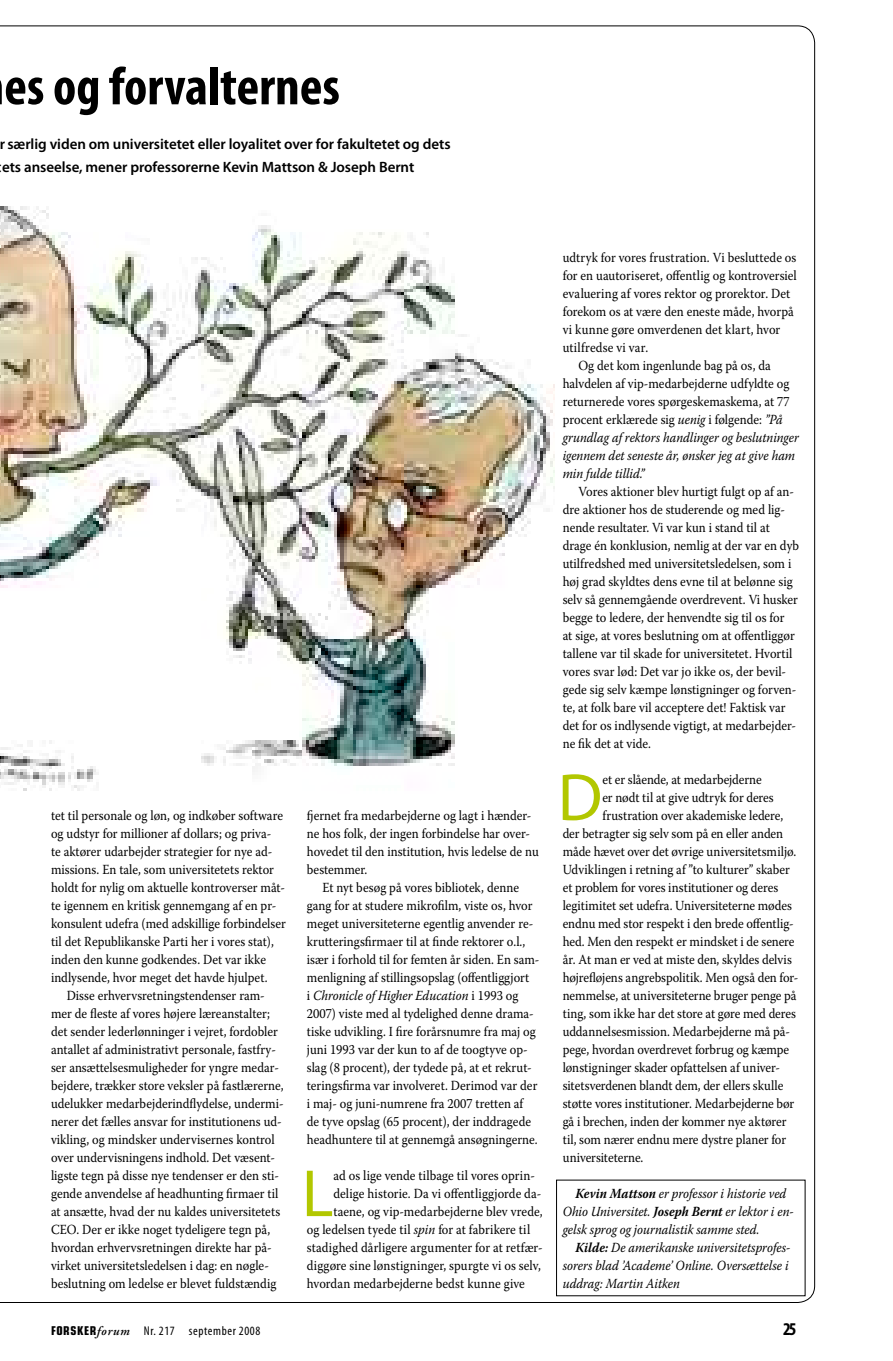
<style>
.page{position:relative;width:893px;height:1361px;background:#fff}
.page>*{position:absolute;margin:0;border:0;box-sizing:border-box;transform-origin:0 0}
.t1{font:67.35px "Myriad Pro";color:#b2c700}
.t2{font:700 condensed 54px "Myriad Pro";color:#000}
.t3{font:700 condensed 18px "Myriad Pro";color:#000}
.t4{font:600 15px/22.5px "Myriad Pro";letter-spacing:-.005em;color:#000}
.t5{font:13.8px/18px "Warnock Pro";color:#000;scale:.9 1}
.t6{font:italic 13.8px/18px "Warnock Pro";color:#000;scale:.9 1}
.t7{font:13.8px "Warnock Pro";letter-spacing:.025em;color:#000;scale:.9 1}
.t8{font:condensed 12.75px "Myriad Pro";letter-spacing:.05em;color:#000}
.s1{font-style:italic}
.s2{font-weight:700}
.s3{font-family:"Eurostile LT Std";font-weight:700;font-size:12.15px}
.s4{font-family:"Adobe Garamond Pro";font-weight:600;font-style:italic;font-stretch:normal}
</style>
<div class="page">
<img style="left:0;top:206px;width:554px;height:585px">
<h2 class="t2" style="left:4px;top:53px;width:337px">es og forvalternes</h2>
<p class="t4" style="left:-1px;top:133px;width:453px">r særlig viden om universitetet eller loyalitet over for fakultetet og dets ets anseelse, mener professorerne Kevin Mattson &amp; Joseph Bernt</p>
<p class="t5" style="left:51px;top:806px;width:259px">tet til personale og løn, og indkøber software</p>
<p class="t5" style="left:51px;top:824px;width:246px">og udstyr for millioner af dollars; og priva-</p>
<p class="t5" style="left:51px;top:842px;width:247px">te aktører udarbejder strategier for nye ad-</p>
<p class="t5" style="left:51px;top:860px;width:249px">missions. En tale, som universitetets rektor</p>
<p class="t5" style="left:51px;top:878px;width:261px">holdt for nylig om aktuelle kontroverser måt-</p>
<p class="t5" style="left:51px;top:896px;width:252px">te igennem en kritisk gennemgang af en pr-</p>
<p class="t5" style="left:51px;top:914px;width:263px">konsulent udefra (med adskillige forbindelser</p>
<p class="t5" style="left:51px;top:932px;width:249px">til det Republikanske Parti her i vores stat),</p>
<p class="t5" style="left:51px;top:950px;width:240px">inden den kunne godkendes. Det var ikke</p>
<p class="t5" style="left:51px;top:968px;width:242px">indlysende, hvor meget det havde hjulpet.</p>
<p class="t5" style="left:67px;top:986px;width:222px">Disse erhvervsretningstendenser ram-</p>
<p class="t5" style="left:51px;top:1004px;width:245px">mer de fleste af vores højere læreanstalter;</p>
<p class="t5" style="left:51px;top:1022px;width:254px">det sender lederlønninger i vejret, fordobler</p>
<p class="t5" style="left:51px;top:1040px;width:251px">antallet af administrativt personale, fastfry-</p>
<p class="t5" style="left:51px;top:1058px;width:255px">ser ansættelsesmuligheder for yngre medar-</p>
<p class="t5" style="left:51px;top:1076px;width:260px">bejdere, trækker store veksler på fastlærerne,</p>
<p class="t5" style="left:51px;top:1094px;width:260px">udelukker medarbejderindflydelse, undermi-</p>
<p class="t5" style="left:51px;top:1112px;width:258px">nerer det fælles ansvar for institutionens ud-</p>
<p class="t5" style="left:51px;top:1130px;width:250px">vikling, og mindsker undervisernes kontrol</p>
<p class="t5" style="left:51px;top:1148px;width:250px">over undervisningens indhold. Det væsent-</p>
<p class="t5" style="left:51px;top:1166px;width:255px">ligste tegn på disse nye tendenser er den sti-</p>
<p class="t5" style="left:51px;top:1184px;width:254px">gende anvendelse af headhunting firmaer til</p>
<p class="t5" style="left:51px;top:1202px;width:256px">at ansætte, hvad der nu kaldes universitetets</p>
<p class="t5" style="left:51px;top:1220px;width:245px">CEO. Der er ikke noget tydeligere tegn på,</p>
<p class="t5" style="left:51px;top:1238px;width:247px">hvordan erhvervsretningen direkte har på-</p>
<p class="t5" style="left:51px;top:1256px;width:244px">virket universitetsledelsen i dag: en nøgle-</p>
<p class="t5" style="left:51px;top:1274px;width:252px">beslutning om ledelse er blevet fuldstændig</p>
<p class="t5" style="left:307px;top:806px;width:259px">fjernet fra medarbejderne og lagt i hænder&shy;ne hos folk, der ingen forbindelse har over&shy;hovedet til den institution, hvis ledelse de nu bestemmer.</p>
<p class="t5" style="left:307px;top:878px;width:260px;text-indent:16px">Et nyt besøg på vores bibliotek, denne gang for at studere mikrofilm, viste os, hvor meget universiteterne egentlig anvender re&shy;krutteringsfirmaer til at finde rektorer o.l., især i forhold til for femten år siden. En sam&shy;menligning af stillingsopslag (offentliggjort<br>i <span class="s1">Chronicle of Higher Education</span> i 1993 og 2007) viste med al tydelighed denne drama&shy;tiske udvikling. I fire forårsnumre fra maj og juni 1993 var der kun to af de toogtyve op&shy;slag (8 procent), der tydede på, at et rekrut&shy;teringsfirma var involveret. Derimod var der i maj- og juni-numrene fra 2007 tretten af<br>de tyve opslag (65 procent), der inddragede headhuntere til at gennemgå ansøgningerne.</p>
<h1 class="t1" style="left:302px;top:1152px;width:33px">L</h1>
<p class="t5" style="left:333px;top:1166px;width:225px">ad os lige vende tilbage til vores oprin-</p>
<p class="t5" style="left:333px;top:1184px;width:232px">delige historie. Da vi offentliggjorde da-</p>
<p class="t5" style="left:333px;top:1202px;width:234px">taene, og vip-medarbejderne blev vrede,</p>
<p class="t5" style="left:307px;top:1220px;width:250px">og ledelsen tyede til <span class="s1">spin</span> for at fabrikere til</p>
<p class="t5" style="left:307px;top:1238px;width:263px">stadighed dårligere argumenter for at retfær-</p>
<p class="t5" style="left:307px;top:1256px;width:261px">diggøre sine lønstigninger, spurgte vi os selv,</p>
<p class="t5" style="left:307px;top:1274px;width:244px">hvordan medarbejderne bedst kunne give</p>
<p class="t5" style="left:563px;top:248px;width:261px">udtryk for vores frustration. Vi besluttede os</p>
<p class="t5" style="left:563px;top:266px;width:262px">for en uautoriseret, offentlig og kontroversiel</p>
<p class="t5" style="left:563px;top:284px;width:254px">evaluering af vores rektor og prorektor. Det</p>
<p class="t5" style="left:563px;top:302px;width:258px">forekom os at være den eneste måde, hvorpå</p>
<p class="t5" style="left:563px;top:320px;width:243px">vi kunne gøre omverdenen det klart, hvor</p>
<p class="t7" style="left:563px;top:339px;width:96px">utilfredse vi var.</p>
<p class="t5" style="left:578px;top:356px;width:215px">Og det kom ingenlunde bag på os, da</p>
<p class="t5" style="left:563px;top:374px;width:253px">halvdelen af vip-medarbejderne udfyldte og</p>
<p class="t5" style="left:563px;top:392px;width:254px">returnerede vores spørgeskemaskema, at 77</p>
<p class="t5" style="left:563px;top:410px;width:246px">procent erklærede sig <span class="s1">uenig</span> i følgende: <span class="s1">”På</span></p>
<p class="t6" style="left:563px;top:428px;width:264px">grundlag af rektors handlinger og beslutninger</p>
<p class="t6" style="left:563px;top:446px;width:260px">igennem det seneste år, ønsker jeg at give ham</p>
<p class="t6" style="left:563px;top:464px;width:93px">min fulde tillid.”</p>
<p class="t5" style="left:563px;top:482px;width:264px;text-indent:16px">Vores aktioner blev hurtigt fulgt op af an&shy;dre aktioner hos de studerende og med lig&shy;nende resultater. Vi var kun i stand til at drage én konklusion, nemlig at der var en dyb utilfredshed med universitetsledelsen, som i høj grad skyldtes dens evne til at belønne sig selv så gennemgående overdrevent. Vi husker begge to ledere, der henvendte sig til os for<br>at sige, at vores beslutning om at offentliggør tallene var til skade for universitetet. Hvortil vores svar lød: Det var jo ikke os, der bevil&shy;gede sig selv kæmpe lønstigninger og forven&shy;te, at folk bare vil acceptere det! Faktisk var det for os indlysende vigtigt, at medarbejder&shy;ne fik det at vide.</p>
<h1 class="t1" style="left:558px;top:756px;width:46px">D</h1>
<p class="t5" style="left:602px;top:770px;width:179px">et er slående, at medarbejderne</p>
<p class="t5" style="left:602px;top:788px;width:192px">er nødt til at give udtryk for deres</p>
<p class="t5" style="left:602px;top:806px;width:202px">frustration over akademiske ledere,</p>
<p class="t5" style="left:563px;top:824px;width:246px">der betragter sig selv som på en eller anden</p>
<p class="t5" style="left:563px;top:842px;width:261px">måde hævet over det øvrige universitetsmiljø.</p>
<p class="t5" style="left:563px;top:860px;width:254px">Udviklingen i retning af ”to kulturer” skaber</p>
<p class="t5" style="left:563px;top:878px;width:241px">et problem for vores institutioner og deres</p>
<p class="t5" style="left:563px;top:896px;width:256px">legitimitet set udefra. Universiteterne mødes</p>
<p class="t5" style="left:563px;top:914px;width:258px">endnu med stor respekt i den brede offentlig-</p>
<p class="t5" style="left:563px;top:932px;width:259px">hed. Men den respekt er mindsket i de senere</p>
<p class="t5" style="left:563px;top:950px;width:256px">år. At man er ved at miste den, skyldes delvis</p>
<p class="t5" style="left:563px;top:968px;width:263px">højrefløjens angrebspolitik. Men også den for-</p>
<p class="t5" style="left:563px;top:986px;width:261px">nemmelse, at universiteterne bruger penge på</p>
<p class="t5" style="left:563px;top:1004px;width:261px">ting, som ikke har det store at gøre med deres</p>
<p class="t5" style="left:563px;top:1022px;width:254px">uddannelsesmission. Medarbejderne må på-</p>
<p class="t5" style="left:563px;top:1040px;width:253px">pege, hvordan overdrevet forbrug og kæmpe</p>
<p class="t5" style="left:563px;top:1058px;width:243px">lønstigninger skader opfattelsen af univer-</p>
<p class="t5" style="left:563px;top:1076px;width:247px">sitetsverdenen blandt dem, der ellers skulle</p>
<p class="t5" style="left:563px;top:1094px;width:259px">støtte vores institutioner. Medarbejderne bør</p>
<p class="t5" style="left:563px;top:1112px;width:250px">gå i brechen, inden der kommer nye aktører</p>
<p class="t5" style="left:563px;top:1130px;width:250px">til, som nærer endnu mere dystre planer for</p>
<p class="t5" style="left:563px;top:1148px;width:91px">universiteterne.</p>
<p class="t6" style="left:563px;top:1184px;width:258px;text-indent:13px"><span class="s2">Kevin Mattson</span> er professor i historie ved<br>Ohio Universitet. <span class="s2">Joseph Bernt</span> er lektor i en&shy;gelsk sprog og journalistik samme sted.</p>
<p class="t6" style="left:563px;top:1238px;width:255px;text-indent:13px"><span class="s2">Kilde:</span> De amerikanske universitetsprofes&shy;sorers blad ’Academe’ Online. Oversættelse i uddrag: Martin Aitken</p>
<p class="t8" style="left:51px;top:1323px;width:211px"><span class="s3">FORSKER</span><span class="s4">forum</span> Nr. 217 september 2008</p>
<h3 class="t3" style="left:783px;top:1317px;width:15px">25</h3>
</div>
